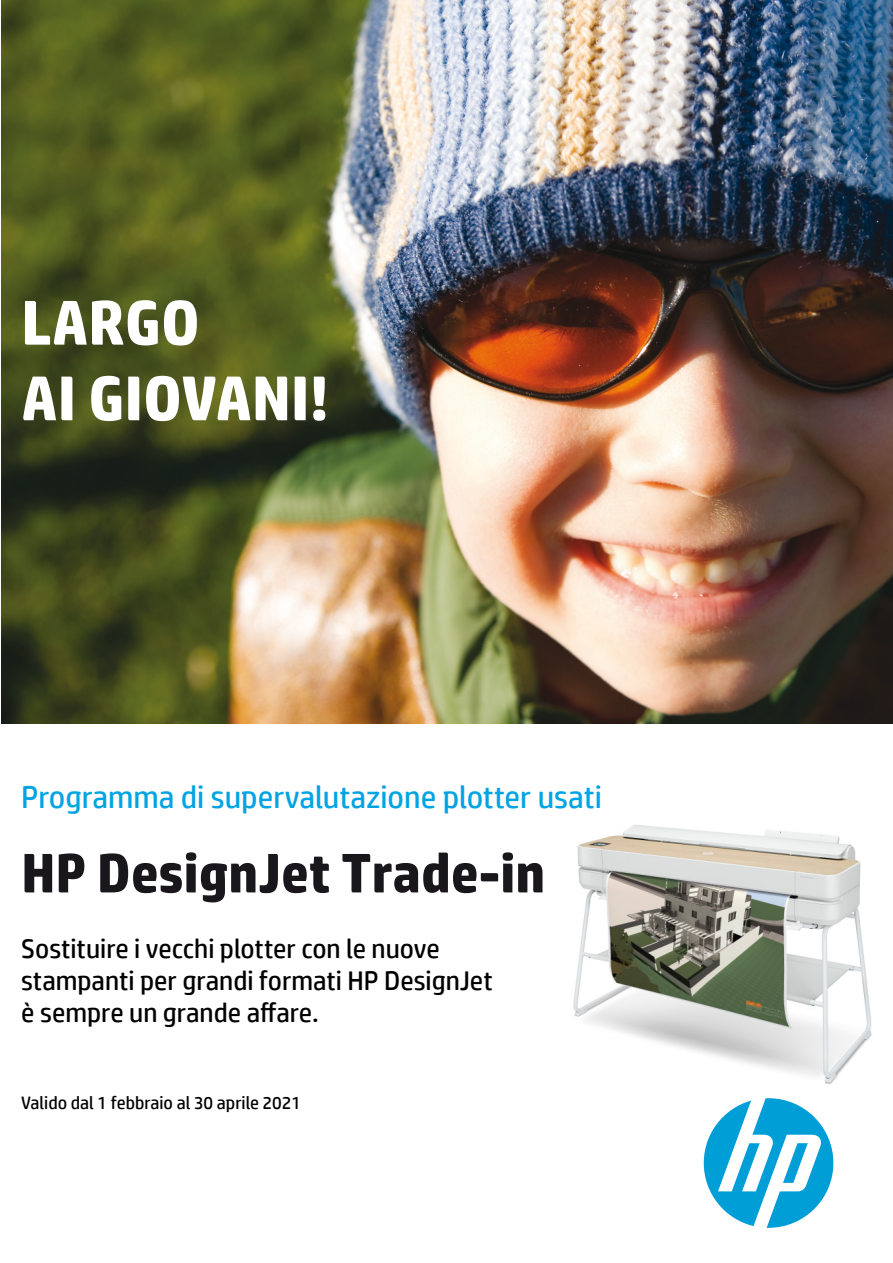
<style>
.page{position:relative;width:893px;height:1263px;background:#fff}
.page>*{position:absolute;margin:0;border:0;box-sizing:border-box;transform-origin:0 0}
.t1{font:700 63px "HP Simplified";color:#fff}
.t2{font:700 55.5px "HP Simplified";color:#1a171c}
.t3{font:31.5px "HP Simplified";color:#00a4e4}
.t4{font:27px/31.5px "HP Simplified";color:#000}
.t5{font:18px "HP Simplified";color:#000}
</style>
<div class="page">
<img style="left:1px;top:0;width:892px;height:724px">
<svg style="left:704px;top:1098px;width:129px;height:130px"></svg>
<img style="left:573px;top:825px;width:299px;height:259px">
<p class="t1" style="left:21px;top:286px;width:180px">LARGO</p>
<p class="t1" style="left:21px;top:361px;width:309px">AI GIOVANI!</p>
<p class="t3" style="left:21px;top:779px;width:582px">Programma di supervalutazione plotter usati</p>
<p class="t2" style="left:21px;top:840px;width:526px">HP DesignJet Trade-in</p>
<p class="t4" style="left:21px;top:933px;width:473px">Sostituire i vecchi plotter con le nuove stampanti per grandi formati HP DesignJet</p>
<p class="t4" style="left:21px;top:996px;width:299px">è sempre un grande affare.</p>
<p class="t5" style="left:21px;top:1092px;width:281px">Valido dal 1 febbraio al 30 aprile 2021</p>
</div>
